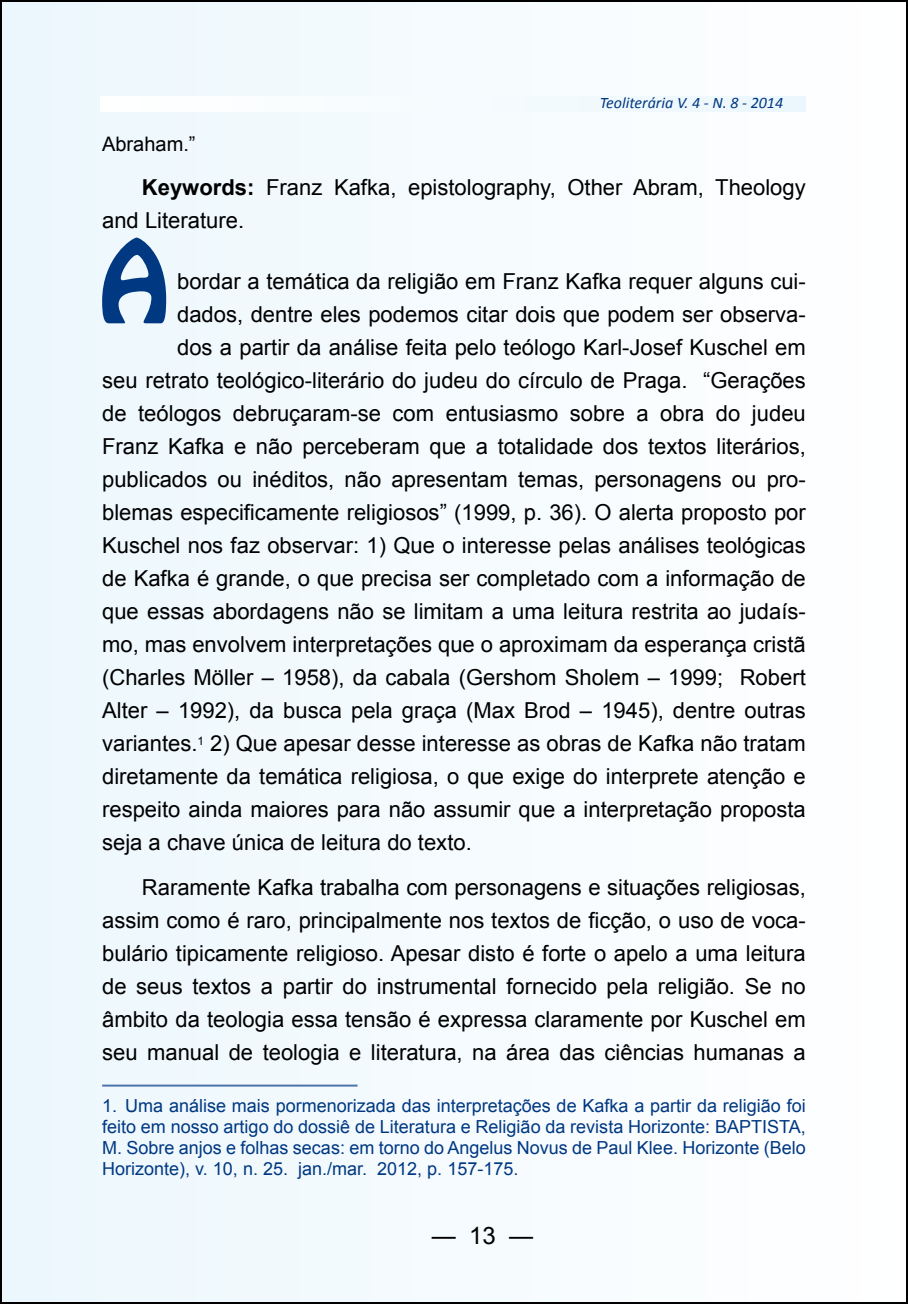
<style>
.page{position:relative;width:908px;height:1304px;background:#fff}
.page>*{position:absolute;margin:0;border:0;box-sizing:border-box;transform-origin:0 0}
.t1{font:101.2px "Hobo Std";color:#003882}
.t2{font:24px "Arial";color:#000}
.t3{font:22px/33px "Arial";color:#000}
.t4{font:20px "Arial";color:#000}
.t5{font:18px/21px "Arial";color:#003882;text-align:justify}
.t6{font:italic 16px "Calibri";color:#003882}
.s1{font-weight:700}
</style>
<div class="page">
<div style="left:1px;top:1px;width:905px;height:1302px;background:#f5fbfe"></div>
<hr style="left:102px;top:1085px;width:255px;height:2px;background:#4d74a8">
<p class="t6" style="left:599px;top:93px;width:185px">Teoliterária V. 4 - N. 8 - 2014</p>
<p class="t4" style="left:102px;top:131px;width:95px">Abraham.”</p>
<p class="t3" style="left:102px;top:171px;width:704px;text-indent:40px"><span class="s1">Keywords:</span> Franz Kafka, epistolography, Other Abram, Theology and Literature.</p>
<h1 class="t1" style="left:99px;top:212px;width:72px">A</h1>
<p class="t3" style="left:177px;top:265px;width:630px">bordar a temática da religião em Franz Kafka requer alguns cui-</p>
<p class="t3" style="left:177px;top:298px;width:630px">dados, dentre eles podemos citar dois que podem ser observa-</p>
<p class="t3" style="left:177px;top:331px;width:630px">dos a partir da análise feita pelo teólogo Karl-Josef Kuschel em</p>
<p class="t3" style="left:102px;top:364px;width:704px">seu retrato teológico-literário do judeu do círculo de Praga. “Gerações</p>
<p class="t3" style="left:102px;top:397px;width:704px">de teólogos debruçaram-se com entusiasmo sobre a obra do judeu</p>
<p class="t3" style="left:102px;top:430px;width:704px">Franz Kafka e não perceberam que a totalidade dos textos literários,</p>
<p class="t3" style="left:102px;top:463px;width:704px">publicados ou inéditos, não apresentam temas, personagens ou pro-</p>
<p class="t3" style="left:102px;top:496px;width:704px">blemas especificamente religiosos” (1999, p. 36). O alerta proposto por</p>
<p class="t3" style="left:102px;top:529px;width:704px">Kuschel nos faz observar: 1) Que o interesse pelas análises teológicas</p>
<p class="t3" style="left:102px;top:562px;width:704px">de Kafka é grande, o que precisa ser completado com a informação de</p>
<p class="t3" style="left:102px;top:595px;width:704px">que essas abordagens não se limitam a uma leitura restrita ao judaís-</p>
<p class="t3" style="left:102px;top:628px;width:704px">mo, mas envolvem interpretações que o aproximam da esperança cristã</p>
<p class="t3" style="left:102px;top:661px;width:704px">(Charles Möller – 1958), da cabala (Gershom Sholem – 1999; Robert</p>
<p class="t3" style="left:102px;top:694px;width:704px">Alter – 1992), da busca pela graça (Max Brod – 1945), dentre outras</p>
<p class="t3" style="left:102px;top:727px;width:704px">variantes.<sup>1</sup> 2) Que apesar desse interesse as obras de Kafka não tratam</p>
<p class="t3" style="left:102px;top:760px;width:705px">diretamente da temática religiosa, o que exige do interprete atenção e</p>
<p class="t3" style="left:102px;top:793px;width:704px">respeito ainda maiores para não assumir que a interpretação proposta</p>
<p class="t3" style="left:102px;top:826px;width:371px">seja a chave única de leitura do texto.</p>
<p class="t3" style="left:102px;top:871px;width:704px;text-align:justify;text-indent:40px">Raramente Kafka trabalha com personagens e situações religiosas, assim como é raro, principalmente nos textos de ficção, o uso de voca&shy;bulário tipicamente religioso. Apesar disto é forte o apelo a uma leitura de seus textos a partir do instrumental fornecido pela religião. Se no âmbito da teologia essa tensão é expressa claramente por Kuschel em seu manual de teologia e literatura, na área das ciências humanas a</p>
<p class="t5" style="left:102px;top:1096px;width:704px">1. Uma análise mais pormenorizada das interpretações de Kafka a partir da religião foi feito em nosso artigo do dossiê de Literatura e Religião da revista Horizonte: BAPTISTA, M. Sobre anjos e folhas secas: em torno do Angelus Novus de Paul Klee. Horizonte (Belo Horizonte), v. 10, n. 25. jan./mar. 2012, p. 157-175.</p>
<p class="t2" style="left:431px;top:1219px;width:103px">— 13 —</p>
</div>
